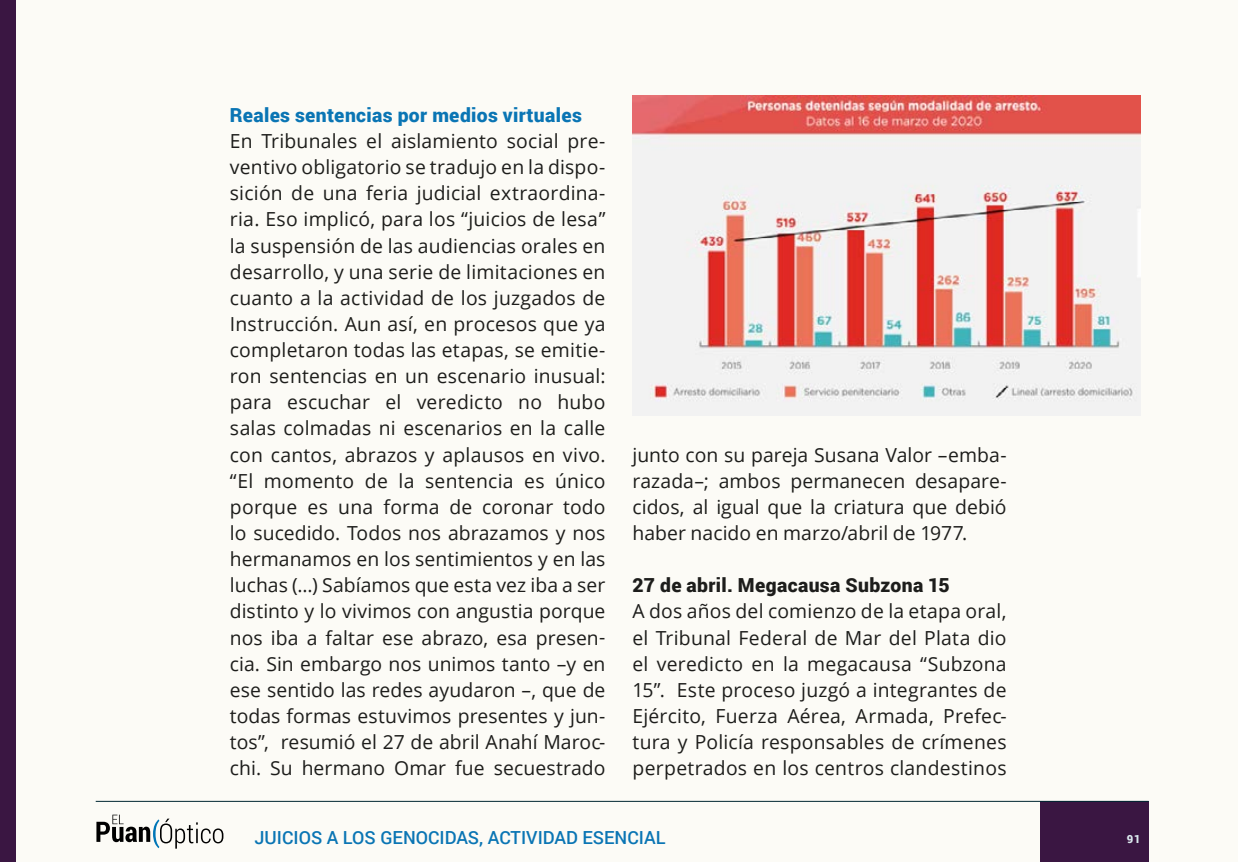
<style>
.page{position:relative;width:1238px;height:862px;background:#fff}
.page>*{position:absolute;margin:0;border:0;box-sizing:border-box;transform-origin:0 0}
.t1{font:19.35px/26.1px "Open Sans";letter-spacing:.005em;color:#1d1d1b;text-align:justify}
.t2{font:900 19.35px "Roboto";letter-spacing:.02em;color:#0a75b4}
.t3{font:900 19.35px "Roboto";letter-spacing:.02em;color:#1d1d1b}
.t4{font:500 18px "Roboto";color:#0a75b4}
.t5{font:900 11.25px "Roboto";color:#dbe9ee}
</style>
<div class="page">
<div style="left:0;top:0;width:1237px;height:861px;background:#fcfbf6"></div>
<div style="left:0;top:0;width:16px;height:861px;background:#3a1642"></div>
<div style="left:1039px;top:800px;width:109px;height:61px;background:#3a1642"></div>
<hr style="left:96px;top:800px;width:1052px;height:1px;background:#002732">
<svg style="left:96px;top:814px;width:127px;height:34px"></svg>
<img style="left:632px;top:96px;width:508px;height:307px">
<p class="t2" style="left:230px;top:101px;width:353px">Reales sentencias por medios virtuales</p>
<p class="t1" style="left:230px;top:127px;width:377px">En Tribunales el aislamiento social pre&shy;ventivo obligatorio se tradujo en la dispo&shy;sición de una feria judicial extraordina&shy;ria. Eso implicó, para los “juicios de lesa” la suspensión de las audiencias orales en desarrollo, y una serie de limitaciones en cuanto a la actividad de los juzgados de Instrucción. Aun así, en procesos que ya completaron todas las etapas, se emitie&shy;ron sentencias en un escenario inusual: para escuchar el veredicto no hubo salas colmadas ni escenarios en la calle con cantos, abrazos y aplausos en vivo. “El momento de la sentencia es único porque es una forma de coronar todo lo sucedido. Todos nos abrazamos y nos hermanamos en los sentimientos y en las luchas (...) Sabíamos que esta vez iba a ser distinto y lo vivimos con angustia porque nos iba a faltar ese abrazo, esa presen&shy;cia. Sin embargo nos unimos tanto –y en ese sentido las redes ayudaron –, que de todas formas estuvimos presentes y jun&shy;tos”, resumió el 27 de abril Anahí Maroc&shy;chi. Su hermano Omar fue secuestrado</p>
<p class="t1" style="left:632px;top:441px;width:375px">junto con su pareja Susana Valor –emba&shy;razada–; ambos permanecen desapare&shy;cidos, al igual que la criatura que debió haber nacido en marzo/abril de 1977.</p>
<p class="t3" style="left:632px;top:571px;width:319px">27 de abril. Megacausa Subzona 15</p>
<p class="t1" style="left:632px;top:597px;width:375px">A dos años del comienzo de la etapa oral, el Tribunal Federal de Mar del Plata dio el veredicto en la megacausa “Subzona 15”. Este proceso juzgó a integrantes de Ejército, Fuerza Aérea, Armada, Prefec&shy;tura y Policía responsables de crímenes perpetrados en los centros clandestinos</p>
<p class="t4" style="left:254px;top:824px;width:412px">JUICIOS A LOS GENOCIDAS, ACTIVIDAD ESENCIAL</p>
<p class="t5" style="left:1126px;top:830px;width:16px">91</p>
</div>
